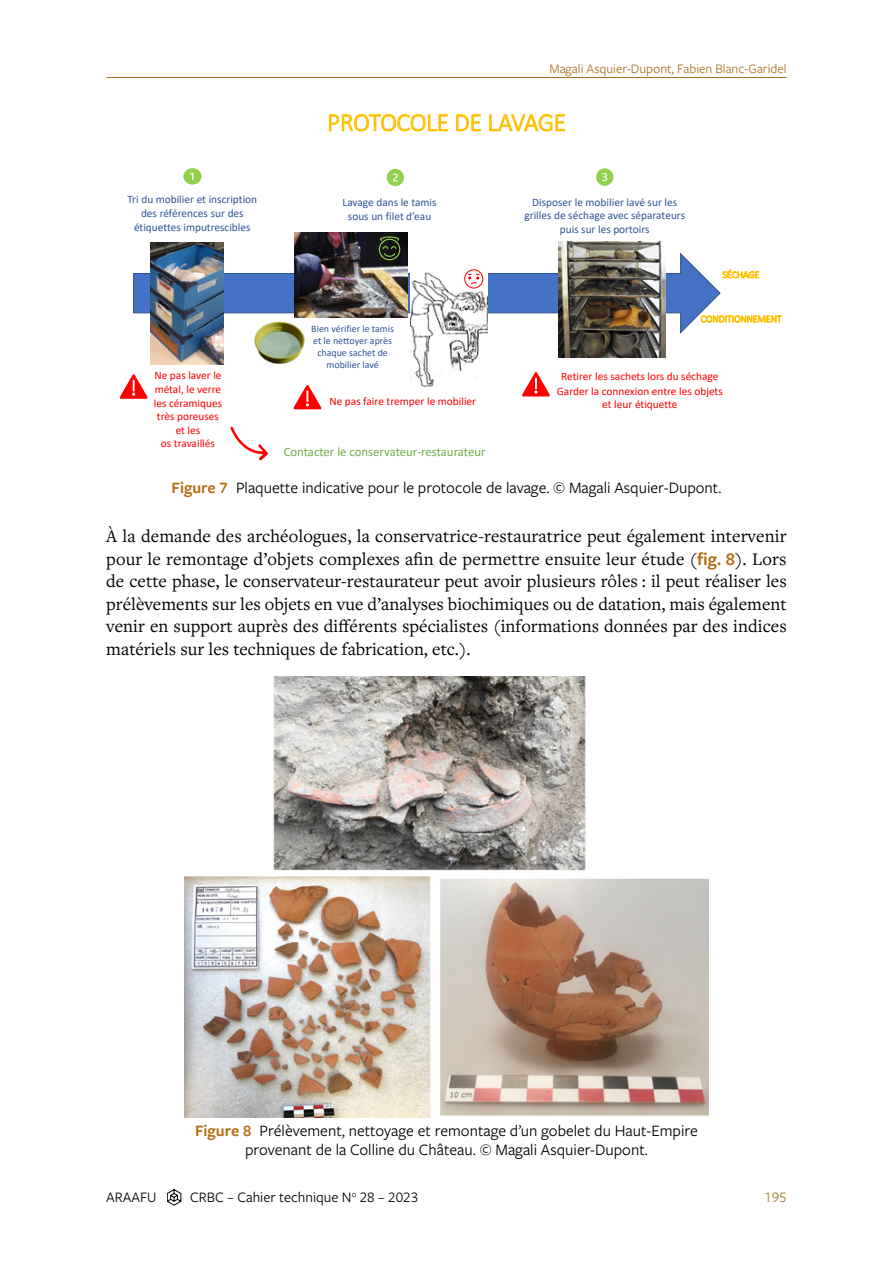
<style>
.page{position:relative;width:893px;height:1263px;background:#fff}
.page>*{position:absolute;margin:0;border:0;box-sizing:border-box;transform-origin:0 0}
.t1{font:300 25.5px "Calibri";letter-spacing:-.015em;color:#ffc000}
.t2{font:18.3px/22.5px "Freight Text Pro";color:#000;text-align:justify}
.t3{font:16.5px/19.5px "Freight Sans Pro";color:#000;text-align:center}
.t4{font:15px "Freight Sans Pro";color:#000}
.t5{font:15px "Freight Sans Pro";color:#a97223}
.t6{font:13.5px "Freight Sans Pro";color:#a97223}
.t7{font:12.75px "Calibri";color:#70ad47}
.t8{font:11.4px "Calibri";color:#2f5597}
.t9{font:11.4px "Calibri";color:#f00}
.t10{font:11.25px/13.6px "Calibri";color:#f00;text-align:center}
.t11{font:11.25px/13.6px "Calibri";color:#2f5597;text-align:center}
.t12{font:9.9px/11.9px "Calibri";color:#2f5597;text-align:center}
.t13{font:300 9.9px "Calibri";letter-spacing:-.01em;color:#ffc000}
.s1{font-weight:600;color:#b66b0d}
.s2{font-family:"Freight Sans Pro";font-weight:600;color:#b66b0d}
</style>
<div class="page">
<hr style="left:106px;top:77px;width:681px;height:1px;background:#a97223">
<svg style="left:167px;top:1189px;width:14px;height:16px"></svg>
<svg style="left:133px;top:252px;width:588px;height:82px"></svg>
<img style="left:150px;top:243px;width:73px;height:121px">
<img style="left:295px;top:233px;width:112px;height:84px">
<svg style="left:379px;top:236px;width:21px;height:24px"></svg>
<svg style="left:119px;top:374px;width:29px;height:25px"></svg>
<svg style="left:183px;top:168px;width:19px;height:17px"></svg>
<svg style="left:293px;top:385px;width:29px;height:24px"></svg>
<svg style="left:387px;top:169px;width:17px;height:17px"></svg>
<svg style="left:596px;top:168px;width:17px;height:18px"></svg>
<img style="left:255px;top:322px;width:50px;height:42px">
<img style="left:559px;top:241px;width:107px;height:116px">
<svg style="left:522px;top:372px;width:28px;height:24px"></svg>
<svg style="left:230px;top:426px;width:38px;height:35px"></svg>
<img style="left:411px;top:271px;width:77px;height:116px">
<svg style="left:464px;top:269px;width:19px;height:19px"></svg>
<img style="left:185px;top:676px;width:523px;height:441px">
<p class="t6" style="left:549px;top:60px;width:239px">Magali Asquier-Dupont, Fabien Blanc-Garidel</p>
<p class="t11" style="left:127px;top:192px;width:131px">Tri du mobilier et inscription des références sur des étiquettes imputrescibles</p>
<h1 class="t1" style="left:327px;top:107px;width:240px">PROTOCOLE DE LAVAGE</h1>
<p class="t8" style="left:343px;top:194px;width:96px">Lavage dans le tamis</p>
<p class="t11" style="left:348px;top:209px;width:85px">sous un filet d’eau</p>
<p class="t12" style="left:311px;top:322px;width:84px">Bien vérifier le tamis et le nettoyer après chaque sachet de mobilier lavé</p>
<p class="t8" style="left:532px;top:194px;width:146px">Disposer le mobilier lavé sur les</p>
<p class="t11" style="left:524px;top:209px;width:162px">grilles de séchage avec séparateurs puis sur les portoirs</p>
<p class="t13" style="left:722px;top:268px;width:39px">SÉCHAGE</p>
<p class="t13" style="left:701px;top:313px;width:83px">CONDITIONNEMENT</p>
<p class="t10" style="left:154px;top:369px;width:69px;text-align:left">Ne pas laver le métal, le verre</p>
<p class="t9" style="left:154px;top:395px;width:70px">les céramiques</p>
<p class="t10" style="left:157px;top:409px;width:63px">très poreuses et les<br>os travaillés</p>
<p class="t10" style="left:561px;top:369px;width:159px">Retirer les sachets lors du séchage</p>
<p class="t10" style="left:557px;top:384px;width:168px">Garder la connexion entre les objets et leur étiquette</p>
<p class="t10" style="left:329px;top:394px;width:148px">Ne pas faire tremper le mobilier</p>
<p class="t7" style="left:284px;top:442px;width:203px">Contacter le conservateur-restaurateur</p>
<p class="t3" style="left:172px;top:477px;width:551px"><span class="s1">Figure 7</span> Plaquette indicative pour le protocole de lavage. © Magali Asquier-Dupont.</p>
<p class="t2" style="left:106px;top:525px;width:682px">À la demande des archéologues, la conservatrice-restauratrice peut également intervenir pour le remontage d’objets complexes afin de permettre ensuite leur étude (<span class="s2">fig. 8</span>). Lors de cette phase, le conservateur-restaurateur peut avoir plusieurs rôles : il peut réaliser les prélèvements sur les objets en vue d’analyses biochimiques ou de datation, mais également venir en support auprès des différents spécialistes (informations données par des indices matériels sur les techniques de fabrication, etc.).</p>
<p class="t3" style="left:195px;top:1120px;width:504px"><span class="s1">Figure 8</span> Prélèvement, nettoyage et remontage d’un gobelet du Haut-Empire provenant de la Colline du Château. © Magali Asquier-Dupont.</p>
<p class="t4" style="left:106px;top:1187px;width:52px">ARAAFU</p>
<p class="t4" style="left:190px;top:1187px;width:230px">CRBC – Cahier technique N<sup>o</sup> 28 – 2023</p>
<p class="t5" style="left:764px;top:1187px;width:24px">195</p>
</div>
